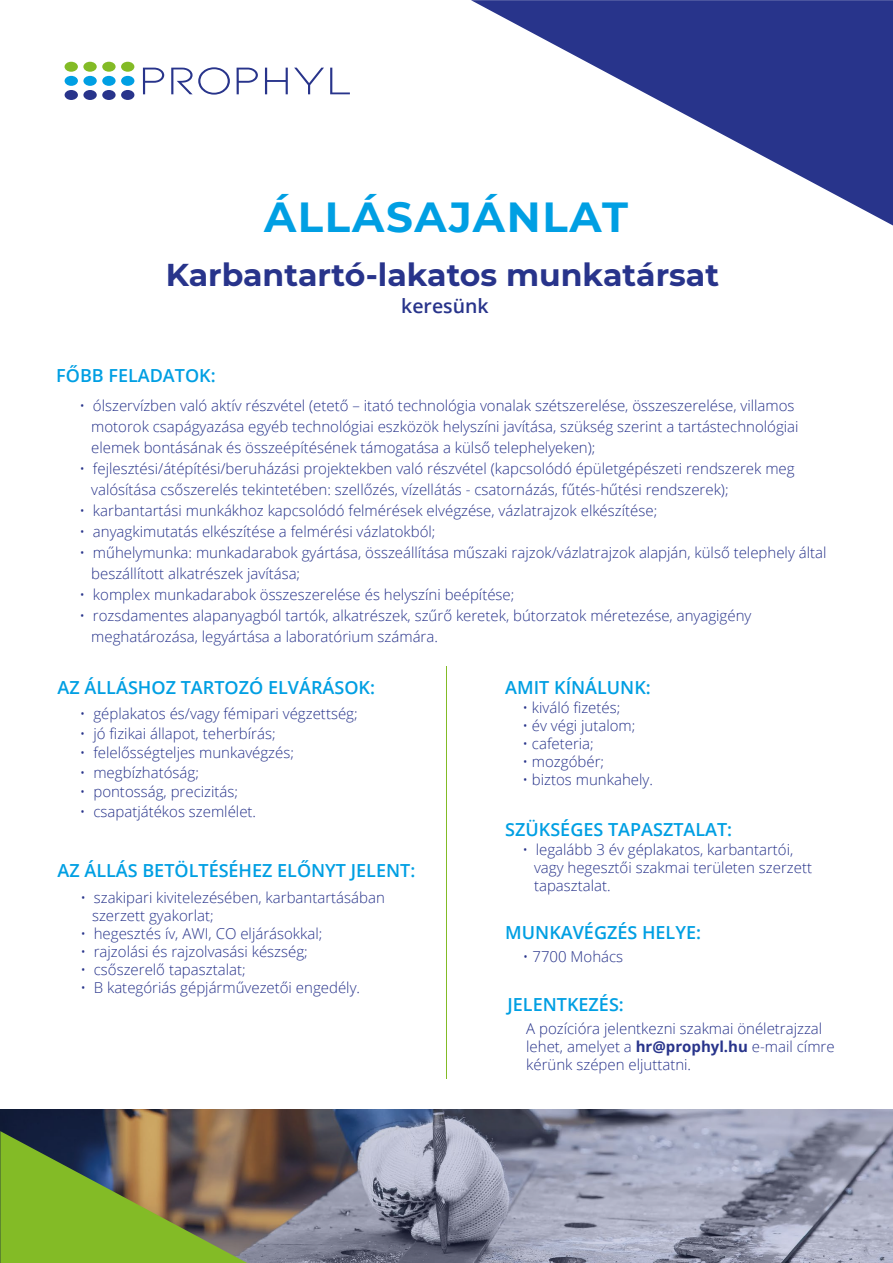
<style>
.page{position:relative;width:893px;height:1263px;background:#fff}
.page>*{position:absolute;margin:0;border:0;box-sizing:border-box;transform-origin:0 0}
.t1{font:700 42px "Montserrat";letter-spacing:.04em;color:#009fe3}
.t2{font:700 31.5px "Montserrat";color:#28348b}
.t3{font:600 19.5px "Open Sans";color:#28348b}
.t4{font:600 18px "Open Sans";color:#009fe3}
.t5{font:300 15px/18px "Open Sans";color:#28348b}
.s1{font-weight:700}
</style>
<div class="page">
<svg style="left:0;top:1109px;width:893px;height:154px;background:#898a9a"></svg>
<svg style="left:471px;top:0;width:422px;height:225px"></svg>
<svg style="left:0;top:1131px;width:247px;height:132px;background:#798c3c"></svg>
<hr style="left:447px;top:666px;width:1px;height:412px;background:#83bb26">
<div style="left:83px;top:62px;width:14px;height:10px;background:#83bb26;border-radius:50%"></div>
<div style="left:102px;top:62px;width:14px;height:10px;background:#83bb26;border-radius:50%"></div>
<div style="left:121px;top:62px;width:13px;height:10px;background:#83bb26;border-radius:50%"></div>
<div style="left:83px;top:76px;width:14px;height:10px;background:#009fe3;border-radius:50%"></div>
<div style="left:102px;top:76px;width:14px;height:10px;background:#009fe3;border-radius:50%"></div>
<div style="left:121px;top:76px;width:13px;height:10px;background:#009fe3;border-radius:50%"></div>
<div style="left:65px;top:62px;width:13px;height:10px;background:#83bb26;border-radius:50%"></div>
<div style="left:65px;top:76px;width:13px;height:10px;background:#009fe3;border-radius:50%"></div>
<svg style="left:65px;top:90px;width:69px;height:10px"></svg>
<svg style="left:143px;top:68px;width:21px;height:26px"></svg>
<svg style="left:171px;top:67px;width:59px;height:28px"></svg>
<svg style="left:237px;top:68px;width:21px;height:26px"></svg>
<svg style="left:265px;top:68px;width:23px;height:26px"></svg>
<svg style="left:294px;top:68px;width:30px;height:26px"></svg>
<svg style="left:330px;top:68px;width:20px;height:26px"></svg>
<h1 class="t1" style="left:264px;top:186px;width:365px">ÁLLÁSAJÁNLAT</h1>
<h2 class="t2" style="left:166px;top:253px;width:555px">Karbantartó-lakatos munkatársat</h2>
<h3 class="t3" style="left:401px;top:293px;width:89px">keresünk</h3>
<p class="t4" style="left:56px;top:363px;width:161px">FŐBB FELADATOK:</p>
<p class="t5" style="left:91px;top:395px;width:709px;line-height:21px;text-indent:-12px">• ólszervízben való aktív részvétel (etető – itató technológia vonalak szétszerelése, összeszerelése, villamos motorok csapágyazása egyéb technológiai eszközök helyszíni javítása, szükség szerint a tartástechnológiai elemek bontásának és összeépítésének támogatása a külső telephelyeken);</p>
<p class="t5" style="left:91px;top:458px;width:705px;line-height:21px;text-indent:-12px">• fejlesztési/átépítési/beruházási projektekben való részvétel (kapcsolódó épületgépészeti rendszerek meg valósítása csőszerelés tekintetében: szellőzés, vízellátás - csatornázás, fűtés-hűtési rendszerek);</p>
<p class="t5" style="left:80px;top:501px;width:579px">• karbantartási munkákhoz kapcsolódó felmérések elvégzése, vázlatrajzok elkészítése;</p>
<p class="t5" style="left:80px;top:522px;width:357px">• anyagkimutatás elkészítése a felmérési vázlatokból;</p>
<p class="t5" style="left:91px;top:542px;width:737px;line-height:21px;text-indent:-12px">• műhelymunka: munkadarabok gyártása, összeállítása műszaki rajzok/vázlatrajzok alapján, külső telephely által beszállított alkatrészek javítása;</p>
<p class="t5" style="left:80px;top:585px;width:436px">• komplex munkadarabok összeszerelése és helyszíni beépítése;</p>
<p class="t5" style="left:91px;top:605px;width:662px;line-height:21px;text-indent:-12px">• rozsdamentes alapanyagból tartók, alkatrészek, szűrő keretek, bútorzatok méretezése, anyagigény meghatározása, legyártása a laboratórium számára.</p>
<p class="t4" style="left:58px;top:675px;width:319px">AZ ÁLLÁSHOZ TARTOZÓ ELVÁRÁSOK:</p>
<p class="t5" style="left:80px;top:704px;width:279px">• géplakatos és/vagy fémipari végzettség;</p>
<p class="t5" style="left:80px;top:724px;width:197px">• jó fizikai állapot, teherbírás;</p>
<p class="t5" style="left:80px;top:743px;width:216px">• felelősségteljes munkavégzés;</p>
<p class="t5" style="left:80px;top:763px;width:120px">• megbízhatóság;</p>
<p class="t5" style="left:80px;top:782px;width:160px">• pontosság, precizitás;</p>
<p class="t5" style="left:80px;top:802px;width:178px">• csapatjátékos szemlélet.</p>
<p class="t4" style="left:58px;top:858px;width:359px">AZ ÁLLÁS BETÖLTÉSÉHEZ ELŐNYT JELENT:</p>
<p class="t5" style="left:92px;top:888px;width:294px;text-indent:-12px">• szakipari kivitelezésében, karbantartásában szerzett gyakorlat;</p>
<p class="t5" style="left:80px;top:924px;width:243px">• hegesztés ív, AWI, CO eljárásokkal;</p>
<p class="t5" style="left:80px;top:942px;width:229px">• rajzolási és rajzolvasási készség;</p>
<p class="t5" style="left:80px;top:960px;width:167px">• csőszerelő tapasztalat;</p>
<p class="t5" style="left:80px;top:978px;width:281px">• B kategóriás gépjárművezetői engedély.</p>
<p class="t4" style="left:505px;top:675px;width:147px">AMIT KÍNÁLUNK:</p>
<p class="t5" style="left:522px;top:698px;width:99px">• kiváló fizetés;</p>
<p class="t5" style="left:522px;top:716px;width:115px">• év végi jutalom;</p>
<p class="t5" style="left:522px;top:734px;width:73px">• cafeteria;</p>
<p class="t5" style="left:522px;top:752px;width:83px">• mozgóbér;</p>
<p class="t5" style="left:522px;top:770px;width:132px">• biztos munkahely.</p>
<p class="t4" style="left:505px;top:817px;width:228px">SZÜKSÉGES TAPASZTALAT:</p>
<p class="t5" style="left:534px;top:840px;width:279px;text-indent:-12px">• legalább 3 év géplakatos, karbantartói, vagy hegesztői szakmai területen szerzett tapasztalat.</p>
<p class="t4" style="left:505px;top:920px;width:197px">MUNKAVÉGZÉS HELYE:</p>
<p class="t5" style="left:523px;top:947px;width:102px">• 7700 Mohács</p>
<p class="t4" style="left:507px;top:992px;width:118px">JELENTKEZÉS:</p>
<p class="t5" style="left:526px;top:1019px;width:310px">A pozícióra jelentkezni szakmai önéletrajzzal lehet, amelyet a <span class="s1">hr@prophyl.hu</span> e-mail címre kérünk szépen eljuttatni.</p>
</div>
